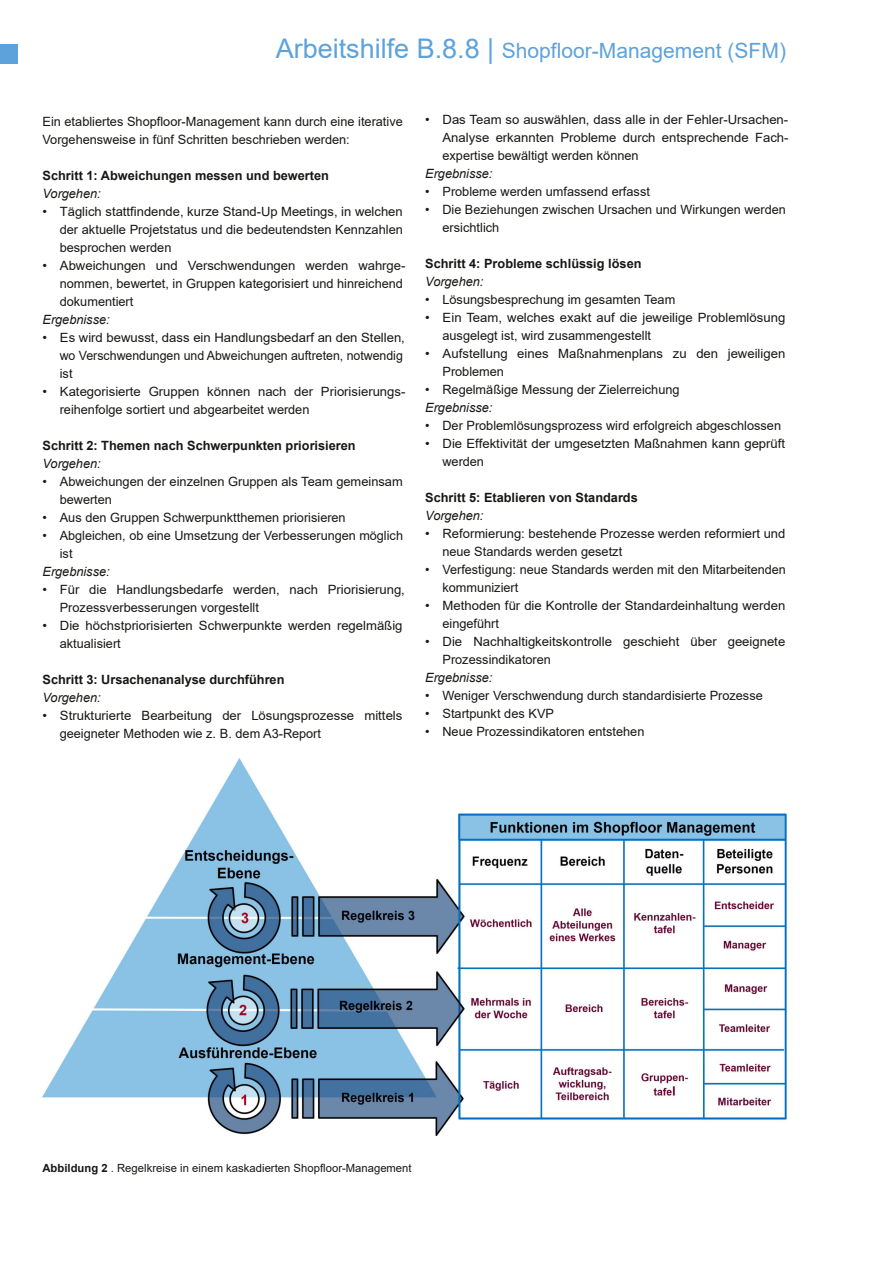
<style>
.page{position:relative;width:893px;height:1263px;background:#fff}
.page>*{position:absolute;margin:0;border:0;box-sizing:border-box;transform-origin:0 0}
.t1{font:21px "Arial";color:#5da2da}
.t2{font:12.75px/18px "Arial";letter-spacing:-.005em;color:#181715}
.t3{font:700 12.75px "Arial";color:#181715}
.t4{font:italic 12.75px "Arial";letter-spacing:-.005em;color:#181715}
.t5{font:11.25px "Arial";letter-spacing:.005em;color:#181715}
.s1{font-size:27px}
.s2{font-weight:700}
</style>
<div class="page">
<div style="left:0;top:45px;width:18px;height:19px;background:#5da2da"></div>
<img style="left:43px;top:759px;width:744px;height:376px">
<h1 class="t1" style="left:276px;top:36px;width:512px"><span class="s1">Arbeitshilfe B.8.8 |</span> Shopfloor-Management (SFM)</h1>
<p class="t2" style="left:43px;top:112px;width:362px">Ein etabliertes Shopfloor-Management kann durch eine iterative<br>Vorgehensweise in fünf Schritten beschrieben werden:</p>
<p class="t3" style="left:43px;top:167px;width:288px">Schritt 1: Abweichungen messen und bewerten</p>
<p class="t4" style="left:43px;top:185px;width:60px">Vorgehen:</p>
<p class="t2" style="left:60px;top:202px;width:345px;text-align:justify;text-indent:-17px">• Täglich stattfindende, kurze Stand-Up Meetings, in welchen der aktuelle Projetstatus und die bedeutendsten Kennzahlen besprochen werden</p>
<p class="t2" style="left:60px;top:256px;width:347px;text-indent:-17px">• Abweichungen und Verschwendungen werden wahr ge - nommen, bewertet, in Gruppen kategorisiert und hinreichend dokumentiert</p>
<p class="t4" style="left:43px;top:311px;width:69px">Ergebnisse:</p>
<p class="t2" style="left:60px;top:328px;width:347px;text-indent:-17px">• Es wird bewusst, dass ein Handlungsbedarf an den Stellen, wo Ver schwendungen und Abweichungen auftreten, notwendig ist</p>
<p class="t2" style="left:60px;top:382px;width:347px;text-indent:-17px">• Kategorisierte Gruppen können nach der Priorisierungs - reihenfolge sortiert und abgearbeitet werden</p>
<p class="t3" style="left:43px;top:437px;width:315px">Schritt 2: Themen nach Schwerpunkten priorisieren</p>
<p class="t4" style="left:43px;top:455px;width:60px">Vorgehen:</p>
<p class="t2" style="left:60px;top:472px;width:344px;text-indent:-17px">• Abweichungen der einzelnen Gruppen als Team gemeinsam bewerten</p>
<p class="t2" style="left:43px;top:508px;width:305px">• Aus den Gruppen Schwerpunktthemen priorisieren</p>
<p class="t2" style="left:60px;top:526px;width:345px;text-indent:-17px">• Abgleichen, ob eine Umsetzung der Verbesserungen möglich ist</p>
<p class="t4" style="left:43px;top:563px;width:69px">Ergebnisse:</p>
<p class="t2" style="left:60px;top:580px;width:347px;text-indent:-17px">• Für die Handlungsbedarfe werden, nach Priorisierung,<br>Prozessverbesserungen vorgestellt</p>
<p class="t2" style="left:60px;top:616px;width:344px;text-indent:-17px">• Die höchstpriorisierten Schwerpunkte werden regelmäßig aktualisiert</p>
<p class="t3" style="left:43px;top:671px;width:243px">Schritt 3: Ursachenanalyse durchführen</p>
<p class="t4" style="left:43px;top:689px;width:60px">Vorgehen:</p>
<p class="t2" style="left:60px;top:706px;width:344px;text-indent:-17px">• Strukturierte Bearbeitung der Lösungsprozesse mittels geeigneter Methoden wie z. B. dem A3-Report</p>
<p class="t2" style="left:442px;top:111px;width:348px;text-align:justify;text-indent:-17px">• Das Team so auswählen, dass alle in der Fehler-Ursachen-Analyse erkannten Probleme durch entsprechende Fach - expertise bewältigt werden können</p>
<p class="t4" style="left:425px;top:166px;width:69px">Ergebnisse:</p>
<p class="t2" style="left:425px;top:183px;width:226px">• Probleme werden umfassend erfasst</p>
<p class="t2" style="left:442px;top:201px;width:345px;text-indent:-17px">• Die Beziehungen zwischen Ursachen und Wirkungen werden ersichtlich</p>
<p class="t3" style="left:425px;top:255px;width:218px">Schritt 4: Probleme schlüssig lösen</p>
<p class="t4" style="left:425px;top:274px;width:60px">Vorgehen:</p>
<p class="t2" style="left:425px;top:291px;width:252px">• Lösungsbesprechung im gesamten Team</p>
<p class="t2" style="left:442px;top:309px;width:344px;text-indent:-17px">• Ein Team, welches exakt auf die jeweilige Problemlösung ausgelegt ist, wird zusammengestellt</p>
<p class="t2" style="left:442px;top:345px;width:344px;text-indent:-17px">• Aufstellung eines Maßnahmenplans zu den jeweiligen<br>Problemen</p>
<p class="t2" style="left:425px;top:381px;width:256px">• Regelmäßige Messung der Zielerreichung</p>
<p class="t4" style="left:425px;top:400px;width:69px">Ergebnisse:</p>
<p class="t2" style="left:425px;top:417px;width:357px">• Der Problemlösungsprozess wird erfolgreich abgeschlossen</p>
<p class="t2" style="left:442px;top:435px;width:344px;text-indent:-17px">• Die Effektivität der umgesetzten Maßnahmen kann geprüft werden</p>
<p class="t3" style="left:425px;top:489px;width:214px">Schritt 5: Etablieren von Standards</p>
<p class="t4" style="left:425px;top:508px;width:60px">Vorgehen:</p>
<p class="t2" style="left:442px;top:525px;width:344px;text-indent:-17px">• Reformierung: bestehende Prozesse werden reformiert und neue Standards werden gesetzt</p>
<p class="t2" style="left:442px;top:561px;width:345px;text-indent:-17px">• Verfestigung: neue Standards werden mit den Mitarbeitenden kommuniziert</p>
<p class="t2" style="left:442px;top:597px;width:344px;text-indent:-17px">• Methoden für die Kontrolle der Standardeinhaltung werden eingeführt</p>
<p class="t2" style="left:442px;top:633px;width:344px;text-indent:-17px">• Die Nachhaltigkeitskontrolle geschieht über geeignete<br>Prozessindikatoren</p>
<p class="t4" style="left:425px;top:670px;width:69px">Ergebnisse:</p>
<p class="t2" style="left:425px;top:687px;width:339px">• Weniger Verschwendung durch standardisierte Prozesse</p>
<p class="t2" style="left:425px;top:705px;width:130px">• Startpunkt des KVP</p>
<p class="t2" style="left:425px;top:723px;width:221px">• Neue Prozessindikatoren entstehen</p>
<p class="t5" style="left:43px;top:1160px;width:371px"><span class="s2">Abbildung 2</span> . Regelkreise in einem kaskadierten Shopfloor-Management</p>
</div>
